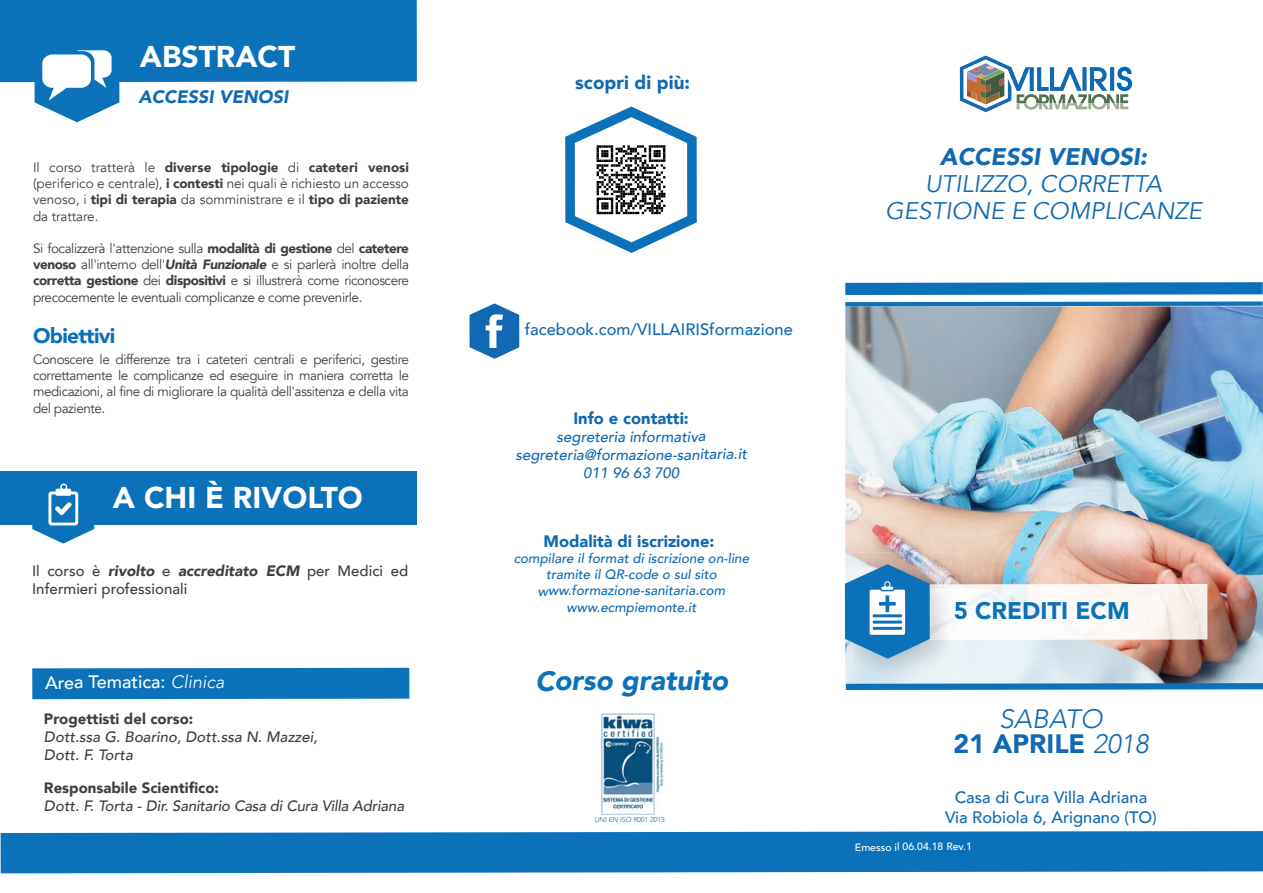
<style>
.page{position:relative;width:1263px;height:893px;background:#fff}
.page>*{position:absolute;margin:0;border:0;box-sizing:border-box;transform-origin:0 0}
.t1{font:900 30px "Avenir";color:#fff}
.t2{font:italic 900 27.9px "Avenir";color:#0a71ba}
.t3{font:italic 300 26.55px/25.5px "Avenir";color:#1069b2;text-align:center}
.t4{font:italic 24px/27px "Avenir";color:#1069b2;text-align:center}
.t5{font:italic 900 24px "Avenir";color:#1069b2}
.t6{font:900 24px "Avenir";letter-spacing:-.005em;color:#0b71b9}
.t7{font:900 21px "Avenir";letter-spacing:-.035em;color:#0b71b9}
.t8{font:900 18.9px "Avenir";letter-spacing:-.005em;color:#1069b2}
.t9{font:500 18px "Avenir";letter-spacing:-.005em;color:#fff}
.t10{font:italic 900 18px "Avenir";color:#1069b2}
.t11{font:500 16.5px/19.8px "Avenir";color:#1069b2;text-align:center}
.t12{font:900 16.5px "Avenir";letter-spacing:-.005em;color:#1069b2}
.t13{font:italic 500 15px/18px "Avenir";color:#3f3f40}
.t14{font:italic 500 15px/18px "Avenir";color:#1069b2;text-align:center}
.t15{font:500 15px/18px "Avenir";color:#3f3f40}
.t16{font:900 15px "Avenir";color:#3f3f40}
.t17{font:13.5px/16.2px "Avenir";letter-spacing:-.035em;color:#3f3f40;text-align:justify}
.t18{font:italic 500 13.5px/16.4px "Avenir";color:#1069b2;text-align:center}
.t19{font:500 10.5px "Avenir";letter-spacing:-.005em;color:#fff}
.t20{font:italic 300 7.05px "Avenir";color:#1069b2}
.s1{font-weight:900}
.s2{font-weight:900;font-style:italic}
.s3{font-weight:300;font-style:italic}
.s4{font-weight:900;font-style:normal}
</style>
<div class="page">
<img style="left:845px;top:306px;width:418px;height:377px">
<img style="left:963px;top:584px;width:244px;height:56px">
<img style="left:963px;top:601px;width:165px;height:18px">
<img style="left:845px;top:552px;width:118px;height:133px">
<img style="left:954px;top:601px;width:9px;height:18px">
<svg style="left:845px;top:564px;width:85px;height:95px;background:#5a9bc9"></svg>
<div style="left:1px;top:831px;width:1262px;height:42px;background:#0b71b9"></div>
<svg style="left:960px;top:55px;width:172px;height:57px"></svg>
<div style="left:32px;top:667px;width:377px;height:32px;background:#0b71b9"></div>
<svg style="left:469px;top:303px;width:50px;height:56px"></svg>
<img style="left:601px;top:713px;width:63px;height:102px">
<svg style="left:845px;top:282px;width:418px;height:13px;background:#1a7abd"></svg>
<svg style="left:846px;top:683px;width:417px;height:7px;background:#237fbf"></svg>
<svg style="left:845px;top:301px;width:418px;height:5px;background:#3589c4"></svg>
<svg style="left:565px;top:107px;width:132px;height:146px"></svg>
<svg style="left:0;top:0;width:417px;height:122px"></svg>
<div style="left:0;top:471px;width:417px;height:54px;background:#0b71b9"></div>
<svg style="left:32px;top:483px;width:63px;height:61px"></svg>
<h1 class="t1" style="left:140px;top:31px;width:157px">ABSTRACT</h1>
<h3 class="t10" style="left:139px;top:82px;width:151px">ACCESSI VENOSI</h3>
<p class="t17" style="left:33px;top:159px;width:377px">Il corso tratterà le <span class="s1">diverse tipologie</span> di <span class="s1">cateteri venosi </span>(periferico e centrale), <span class="s1">i contesti</span> nei quali è richiesto un accesso venoso, i <span class="s1">tipi di terapia</span> da somministrare e il <span class="s1">tipo di paziente </span>da trattare.</p>
<p class="t17" style="left:33px;top:240px;width:377px">Si focalizzerà l'attenzione sulla <span class="s1">modalità di gestione</span> del <span class="s1">catetere venoso</span> all'interno dell'<span class="s2">Unità Funzionale</span> e si parlerà inoltre della <span class="s1">corretta gestione</span> dei <span class="s1">dispositivi</span> e si illustrerà come riconoscere precocemente le eventuali complicanze e come prevenirle.</p>
<h3 class="t7" style="left:33px;top:318px;width:84px">Obiettivi</h3>
<p class="t17" style="left:33px;top:351px;width:377px">Conoscere le differenze tra i cateteri centrali e periferici, gestire correttamente le complicanze ed eseguire in maniera corretta le medicazioni, al fine di migliorare la qualità dell'assitenza e della vita del paziente.</p>
<h1 class="t1" style="left:113px;top:472px;width:251px">A CHI È RIVOLTO</h1>
<p class="t15" style="left:32px;top:561px;width:377px">Il corso è <span class="s2">rivolto</span> e <span class="s2">accreditato ECM</span> per Medici ed<br>Infermieri professionali</p>
<h3 class="t9" style="left:45px;top:667px;width:181px">Area Tematica: <span class="s3">Clinica</span></h3>
<p class="t16" style="left:44px;top:706px;width:151px">Progettisti del corso:</p>
<p class="t13" style="left:44px;top:728px;width:275px">Dott.ssa G. Boarino, Dott.ssa N. Mazzei,<br>Dott. F. Torta</p>
<p class="t16" style="left:44px;top:775px;width:177px">Responsabile Scientifico:</p>
<p class="t13" style="left:44px;top:797px;width:362px">Dott. F. Torta - Dir. Sanitario Casa di Cura Villa Adriana</p>
<h3 class="t8" style="left:575px;top:66px;width:116px">scopri di più:</h3>
<p class="t11" style="left:525px;top:318px;width:270px">facebook.com/VILLAIRISformazione</p>
<p class="t12" style="left:573px;top:404px;width:117px">Info e contatti:</p>
<p class="t14" style="left:515px;top:428px;width:233px">segreteria informativa segreteria@formazione-sanitaria.it<br>011 96 63 700</p>
<p class="t12" style="left:544px;top:527px;width:172px">Modalità di iscrizione:</p>
<p class="t18" style="left:514px;top:550px;width:237px">compilare il format di iscrizione on-line tramite il QR-code o sul sito www.formazione-sanitaria.com www.ecmpiemonte.it</p>
<h2 class="t2" style="left:535px;top:658px;width:194px">Corso gratuito</h2>
<p class="t20" style="left:594px;top:816px;width:71px">UNI EN ISO 9001 2015</p>
<h3 class="t5" style="left:940px;top:137px;width:209px">ACCESSI VENOSI:</h3>
<h3 class="t4" style="left:885px;top:171px;width:318px">UTILIZZO, CORRETTA<br>GESTIONE E COMPLICANZE</h3>
<h3 class="t6" style="left:954px;top:590px;width:178px">5 CREDITI ECM</h3>
<h3 class="t3" style="left:953px;top:706px;width:196px">SABATO<br><span class="s4">21 APRILE</span> 2018</h3>
<p class="t11" style="left:945px;top:786px;width:213px">Casa di Cura Villa Adriana<br>Via Robiola 6, Arignano (TO)</p>
<p class="t19" style="left:855px;top:838px;width:118px">Emesso il 06.04.18 Rev.1</p>
</div>
